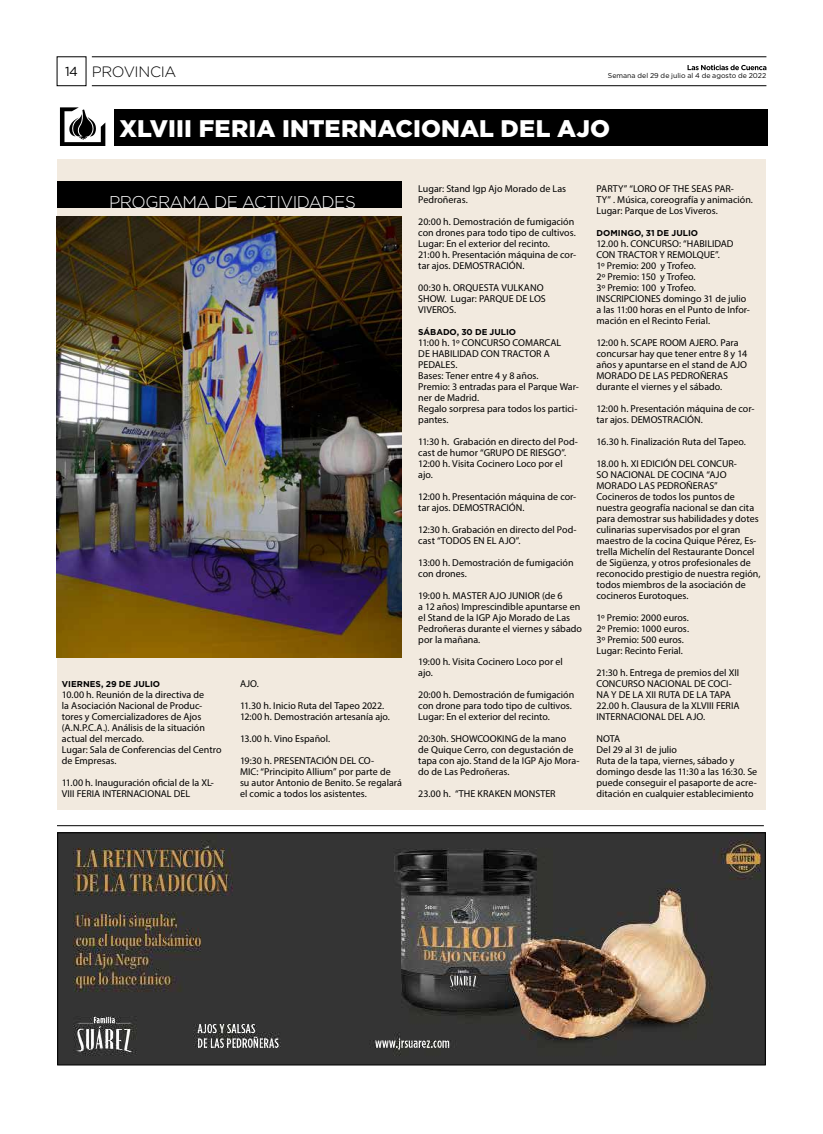
<style>
.page{position:relative;width:823px;height:1134px;background:#fff}
.page>*{position:absolute;margin:0;border:0;box-sizing:border-box;transform-origin:0 0}
.t1{font:900 24px "Gotham";letter-spacing:.005em;color:#fff}
.t2{font:300 17px "Gotham";letter-spacing:-.03em;color:#fff}
.t3{font:300 15px "Gotham";letter-spacing:-.025em;color:#000}
.t4{font:10px/11px "Myriad Pro";color:#000}
.t5{font:700 8.5px "Gotham";color:#000}
.t6{font:7px "Gotham";letter-spacing:.005em;color:#000}
.s1{font-weight:400;font-size:13px}
</style>
<div class="page">
<div style="left:57px;top:159px;width:708px;height:651px;background:#f2eadf"></div>
<img style="left:59px;top:835px;width:704px;height:228px">
<div style="left:57px;top:833px;width:708px;height:232px;border:1px solid #000"></div>
<hr style="left:57px;top:825px;width:706px;height:1px;background:#000">
<div style="left:57px;top:181px;width:344px;height:27px;background:#000"></div>
<div style="left:114px;top:110px;width:652px;height:36px;background:#000"></div>
<svg style="left:687px;top:65px;width:79px;height:5px"></svg>
<hr style="left:92px;top:57px;width:674px;height:1px;background:#000">
<hr style="left:92px;top:86px;width:674px;height:1px;background:#000">
<svg style="left:60px;top:107px;width:45px;height:39px"></svg>
<img style="left:57px;top:217px;width:344px;height:441px">
<h3 class="t3" style="left:65px;top:62px;width:113px"><span class="s1">14</span> PROVINCIA</h3>
<p class="t6" style="left:607px;top:72px;width:160px">Semana del 29 de julio al 4 de agosto de 2022</p>
<h1 class="t1" style="left:119px;top:112px;width:492px">XLVIII FERIA INTERNACIONAL DEL AJO</h1>
<h2 class="t2" style="left:109px;top:191px;width:248px">PROGRAMA DE ACTIVIDADES</h2>
<p class="t5" style="left:62px;top:678px;width:100px">VIERNES, 29 DE JULIO</p>
<p class="t4" style="left:62px;top:689px;width:161px">10.00 h. Reunión de la directiva de<br>la Asociación Nacional de Produc&shy;tores y Comercializadores de Ajos (A.N.P.C.A.). Análisis de la situación actual del mercado.<br>Lugar: Sala de Conferencias del Centro de Empresas.</p>
<p class="t4" style="left:62px;top:777px;width:153px">11.00 h. Inauguración oficial de la XL-<br>VIII FERIA INTERNACIONAL DEL</p>
<p class="t4" style="left:240px;top:678px;width:20px">AJO.</p>
<p class="t4" style="left:240px;top:700px;width:151px">11.30 h. Inicio Ruta del Tapeo 2022.<br>12:00 h. Demostración artesanía ajo.</p>
<p class="t4" style="left:240px;top:733px;width:92px">13.00 h. Vino Español.</p>
<p class="t4" style="left:240px;top:755px;width:163px">19:30 h. PRESENTACIÓN DEL CO-<br>MIC: “Principito Allium” por parte de su autor Antonio de Benito. Se regalará el comic a todos los asistentes.</p>
<p class="t4" style="left:418px;top:183px;width:149px">Lugar: Stand Igp Ajo Morado de Las<br>Pedroñeras.</p>
<p class="t4" style="left:418px;top:216px;width:159px">20:00 h. Demostración de fumigación con drones para todo tipo de cultivos.<br>Lugar: En el exterior del recinto.<br>21:00 h. Presentación máquina de cor&shy;tar ajos. DEMOSTRACIÓN.</p>
<p class="t4" style="left:418px;top:282px;width:129px">00:30 h. ORQUESTA VULKANO<br>SHOW. Lugar: PARQUE DE LOS<br>VIVEROS.</p>
<p class="t5" style="left:418px;top:326px;width:99px">SÁBADO, 30 DE JULIO</p>
<p class="t4" style="left:418px;top:337px;width:162px">11:00 h. 1º CONCURSO COMARCAL<br>DE HABILIDAD CON TRACTOR A<br>PEDALES.<br>Bases: Tener entre 4 y 8 años.<br>Premio: 3 entradas para el Parque War&shy;ner de Madrid.<br>Regalo sorpresa para todos los partici&shy;pantes.</p>
<p class="t4" style="left:418px;top:436px;width:161px">11:30 h. Grabación en directo del Pod&shy;cast de humor “GRUPO DE RIESGO”.<br>12:00 h. Visita Cocinero Loco por el ajo.</p>
<p class="t4" style="left:418px;top:491px;width:159px">12:00 h. Presentación máquina de cor&shy;tar ajos. DEMOSTRACIÓN.</p>
<p class="t4" style="left:418px;top:524px;width:160px">12:30 h. Grabación en directo del Pod&shy;cast “TODOS EN EL AJO”.</p>
<p class="t4" style="left:418px;top:557px;width:157px">13:00 h. Demostración de fumigación con drones.</p>
<p class="t4" style="left:418px;top:590px;width:165px">19:00 h. MASTER AJO JUNIOR (de 6<br>a 12 años) Imprescindible apuntarse en el Stand de la IGP Ajo Morado de Las<br>Pedroñeras durante el viernes y sábado por la mañana.</p>
<p class="t4" style="left:418px;top:656px;width:146px">19:00 h. Visita Cocinero Loco por el ajo.</p>
<p class="t4" style="left:418px;top:689px;width:157px">20:00 h. Demostración de fumigación con drone para todo tipo de cultivos.<br>Lugar: En el exterior del recinto.</p>
<p class="t4" style="left:418px;top:733px;width:162px">20:30h. SHOWCOOKING de la mano de Quique Cerro, con degustación de tapa con ajo. Stand de la IGP Ajo Mora&shy;do de Las Pedroñeras.</p>
<p class="t4" style="left:418px;top:788px;width:139px">23.00 h. “THE KRAKEN MONSTER</p>
<p class="t4" style="left:596px;top:183px;width:158px">PARTY” “LORO OF THE SEAS PAR-<br>TY” . Música, coreografía y animación.<br>Lugar: Parque de Los Viveros.</p>
<p class="t5" style="left:596px;top:227px;width:103px">DOMINGO, 31 DE JULIO</p>
<p class="t4" style="left:596px;top:238px;width:155px">12.00 h. CONCURSO: “HABILIDAD<br>CON TRACTOR Y REMOLQUE”.<br>1º Premio: 200 y Trofeo.<br>2º Premio: 150 y Trofeo.<br>3º Premio: 100 y Trofeo.<br>INSCRIPCIONES domingo 31 de julio a las 11:00 horas en el Punto de Infor&shy;mación en el Recinto Ferial.</p>
<p class="t4" style="left:596px;top:337px;width:152px">12:00 h. SCAPE ROOM AJERO. Para concursar hay que tener entre 8 y 14 años y apuntarse en el stand de AJO<br>MORADO DE LAS PEDROÑERAS durante el viernes y el sábado.</p>
<p class="t4" style="left:596px;top:403px;width:159px">12:00 h. Presentación máquina de cor&shy;tar ajos. DEMOSTRACIÓN.</p>
<p class="t4" style="left:596px;top:436px;width:151px">16.30 h. Finalización Ruta del Tapeo.</p>
<p class="t4" style="left:596px;top:458px;width:165px">18.00 h. XI EDICIÓN DEL CONCUR-<br>SO NACIONAL DE COCINA “AJO MORADO LAS PEDROÑERAS” Cocineros de todos los puntos de nuestra geografía nacional se dan cita para demostrar sus habilidades y dotes culinarias supervisados por el gran maestro de la cocina Quique Pérez, Es&shy;trella Michelín del Restaurante Doncel de Sigüenza, y otros profesionales de reconocido prestigio de nuestra región, todos miembros de la asociación de cocineros Eurotoques.</p>
<p class="t4" style="left:596px;top:612px;width:94px">1º Premio: 2000 euros.<br>2º Premio: 1000 euros.<br>3º Premio: 500 euros.<br>Lugar: Recinto Ferial.</p>
<p class="t4" style="left:596px;top:667px;width:144px">21:30 h. Entrega de premios del XII<br>CONCURSO NACIONAL DE COCI-<br>NA Y DE LA XII RUTA DE LA TAPA<br>22.00 h. Clausura de la XLVIII FERIA<br>INTERNACIONAL DEL AJO.</p>
<p class="t4" style="left:596px;top:733px;width:162px">NOTA<br>Del 29 al 31 de julio<br>Ruta de la tapa, viernes, sábado y domingo desde las 11:30 a las 16:30. Se puede conseguir el pasaporte de acre&shy;ditación en cualquier establecimiento</p>
</div>
